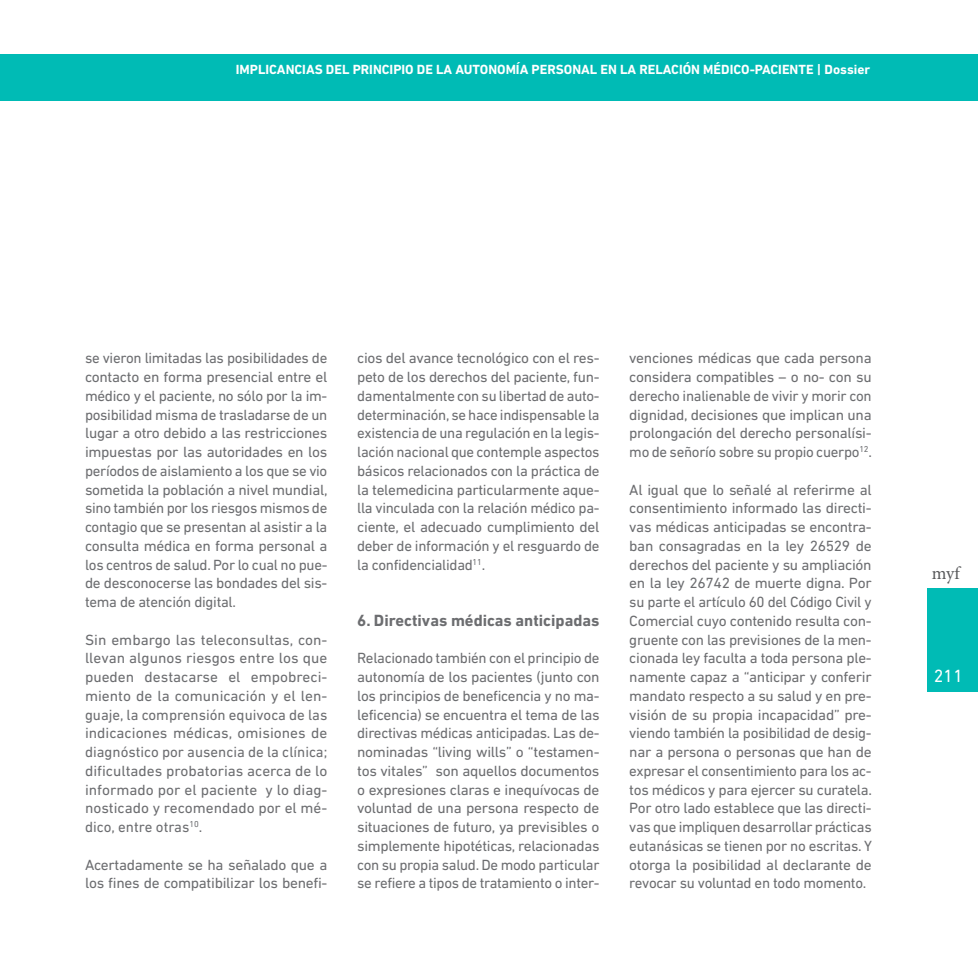
<style>
.page{position:relative;width:978px;height:978px;background:#fff}
.page>*{position:absolute;margin:0;border:0;box-sizing:border-box;transform-origin:0 0}
.t1{font:18px "Minion Pro";color:#57585a}
.t2{font:18px "DIN Next LT Pro";color:#fff}
.SUBT_INT_NOTA_LALO{font:700 16.5px "DIN Next LT Pro";color:#6c6d70}
.t3{font:15px/18.8px "DIN Next LT Pro";letter-spacing:-.02em;color:#6c6d70;text-align:justify}
.NOT_Cuerpo_minion_9{font:700 13.5px "DIN Next LT Pro";color:#fff}
</style>
<div class="page">
<div style="left:927px;top:588px;width:51px;height:104px;background:#00bbb5"></div>
<div style="left:0;top:54px;width:978px;height:47px;background:#00bbb5"></div>
<p class="NOT_Cuerpo_minion_9" style="left:236px;top:61px;width:636px">IMPLICANCIAS DEL PRINCIPIO DE LA AUTONOMÍA PERSONAL EN LA RELACIÓN MÉDICO-PACIENTE | Dossier</p>
<p class="t3" style="left:85px;top:349px;width:244px">se vieron limitadas las posibilidades de contacto en forma presencial entre el médico y el paciente, no sólo por la im&shy;posibilidad misma de trasladarse de un lugar a otro debido a las restricciones impuestas por las autoridades en los períodos de aislamiento a los que se vio sometida la población a nivel mundial, sino también por los riesgos mismos de contagio que se presentan al asistir a la consulta médica en forma personal a los centros de salud. Por lo cual no pue&shy;de desconocerse las bondades del sis&shy;tema de atención digital.</p>
<p class="t3" style="left:85px;top:630px;width:244px">Sin embargo las teleconsultas, con&shy;llevan algunos riesgos entre los que pueden destacarse el empobreci&shy;miento de la comunicación y el len&shy;guaje, la comprensión equivoca de las indicaciones médicas, omisiones de diagnóstico por ausencia de la clínica; dificultades probatorias acerca de lo informado por el paciente y lo diag&shy;nosticado y recomendado por el mé&shy;dico, entre otras<sup>10</sup>.</p>
<p class="t3" style="left:85px;top:855px;width:244px">Acertadamente se ha señalado que a los fines de compatibilizar los benefi-</p>
<p class="t3" style="left:357px;top:349px;width:244px">cios del avance tecnológico con el res&shy;peto de los derechos del paciente, fun&shy;damentalmente con su libertad de auto&shy;determinación, se hace indispensable la existencia de una regulación en la legis&shy;lación nacional que contemple aspectos básicos relacionados con la práctica de la telemedicina particularmente aque&shy;lla vinculada con la relación médico pa&shy;ciente, el adecuado cumplimiento del deber de información y el resguardo de la confidencialidad<sup>11</sup>.</p>
<p class="SUBT_INT_NOTA_LALO" style="left:357px;top:611px;width:244px">6. Directivas médicas anticipadas</p>
<p class="t3" style="left:357px;top:649px;width:244px">Relacionado también con el principio de autonomía de los pacientes (junto con los principios de beneficencia y no ma&shy;leficencia) se encuentra el tema de las directivas médicas anticipadas. Las de&shy;nominadas “living wills” o “testamen&shy;tos vitales” son aquellos documentos o expresiones claras e inequívocas de voluntad de una persona respecto de situaciones de futuro, ya previsibles o simplemente hipotéticas, relacionadas con su propia salud. De modo particular se refiere a tipos de tratamiento o inter-</p>
<p class="t3" style="left:629px;top:349px;width:244px">venciones médicas que cada persona considera compatibles – o no- con su derecho inalienable de vivir y morir con dignidad, decisiones que implican una prolongación del derecho personalísi&shy;mo de señorío sobre su propio cuerpo<sup>12</sup>.</p>
<p class="t3" style="left:629px;top:480px;width:244px">Al igual que lo señalé al referirme al consentimiento informado las directi&shy;vas médicas anticipadas se encontra&shy;ban consagradas en la ley 26529 de derechos del paciente y su ampliación en la ley 26742 de muerte digna. Por su parte el artículo 60 del Código Civil y Comercial cuyo contenido resulta con&shy;gruente con las previsiones de la men&shy;cionada ley faculta a toda persona ple&shy;namente capaz a “anticipar y conferir mandato respecto a su salud y en pre&shy;visión de su propia incapacidad” pre&shy;viendo también la posibilidad de desig&shy;nar a persona o personas que han de expresar el consentimiento para los ac&shy;tos médicos y para ejercer su curatela.<br>Por otro lado establece que las directi&shy;vas que impliquen desarrollar prácticas eutanásicas se tienen por no escritas. Y otorga la posibilidad al declarante de revocar su voluntad en todo momento.</p>
<p class="t1" style="left:932px;top:561px;width:29px">myf</p>
<p class="t2" style="left:934px;top:666px;width:31px">211</p>
</div>
